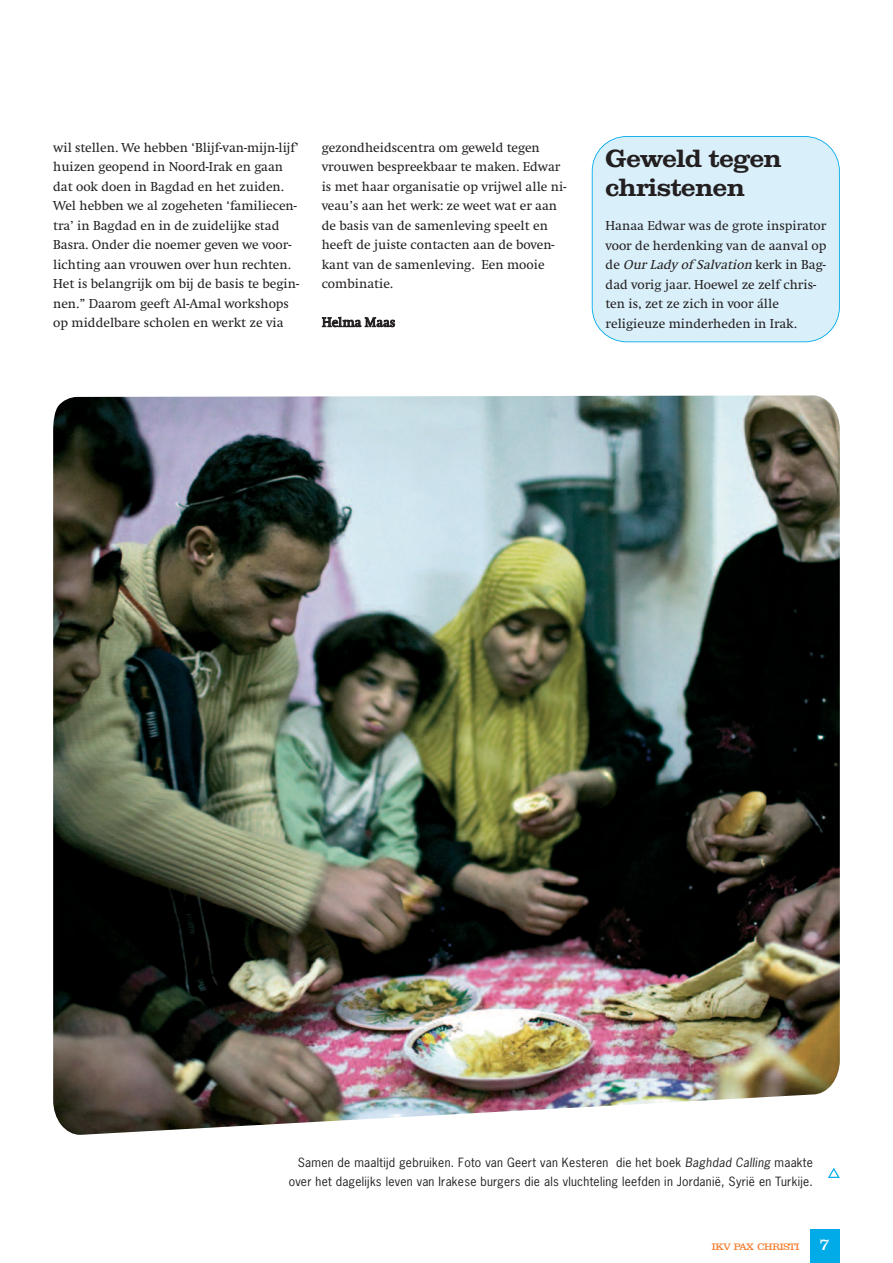
<style>
.page{position:relative;width:893px;height:1263px;background:#fff}
.page>*{position:absolute;margin:0;border:0;box-sizing:border-box;transform-origin:0 0}
.t1{font:600 24px/28.5px "Clarendon";color:#231f20}
.t2{font:15px "Clarendon";color:#fff}
.t3{font:13.5px/19.5px "Swift";color:#231f20}
.t4{font:12px/19.5px "News Gothic";letter-spacing:.02em;color:#231f20;text-align:right}
.t5{font:9px "Clarendon";color:#f47b2a}
.s1{font-style:italic}
</style>
<div class="page">
<div style="left:810px;top:1229px;width:30px;height:34px;background:#00abe7"></div>
<img style="left:53px;top:395px;width:787px;height:740px">
<div style="left:592px;top:136px;width:248px;height:206px;background:#d9effa"></div>
<svg style="left:828px;top:1168px;width:12px;height:10px"></svg>
<p class="t3" style="left:53px;top:137px;width:247px">wil stellen. We hebben ‘Blijf-van-mijn-lijf’ huizen geopend in Noord-Irak en gaan dat ook doen in Bagdad en het zuiden.<br>Wel hebben we al zogeheten ‘familiecen&shy;tra’ in Bagdad en in de zuidelijke stad Basra. Onder die noemer geven we voor&shy;lichting aan vrouwen over hun rechten.<br>Het is belangrijk om bij de basis te begin&shy;nen.” Daarom geeft Al-Amal workshops op middelbare scholen en werkt ze via</p>
<p class="t3" style="left:322px;top:137px;width:246px">gezondheidscentra om geweld tegen vrouwen bespreekbaar te maken. Edwar is met haar organisatie op vrijwel alle ni&shy;veau’s aan het werk: ze weet wat er aan de basis van de samenleving speelt en heeft de juiste contacten aan de boven&shy;kant van de samenleving. Een mooie combinatie.</p>
<p class="t3" style="left:322px;top:312px;width:75px">Helma Maas</p>
<h1 class="t1" style="left:605px;top:145px;width:177px">Geweld tegen christenen</h1>
<p class="t3" style="left:606px;top:216px;width:222px">Hanaa Edwar was de grote inspirator voor de herdenking van de aanval op de <span class="s1">OurLady of Salvation</span>kerk in Bag&shy;dad vorig jaar. Hoewel ze zelf chris&shy;ten is, zet ze zich in voor álle religieuze minderheden in Irak.</p>
<p class="t4" style="left:289px;top:1153px;width:526px">Samen de maaltijd gebruiken. Foto van Geert van Kesteren die het boek <span class="s1">Baghdad Calling</span> maakte over het dagelijks leven van Irakese burgers die als vluchteling leefden in Jordanië, Syrië en Turkije.</p>
<p class="t5" style="left:712px;top:1242px;width:89px">IKV PAX CHRISTI</p>
<p class="t2" style="left:820px;top:1236px;width:11px">7</p>
</div>
